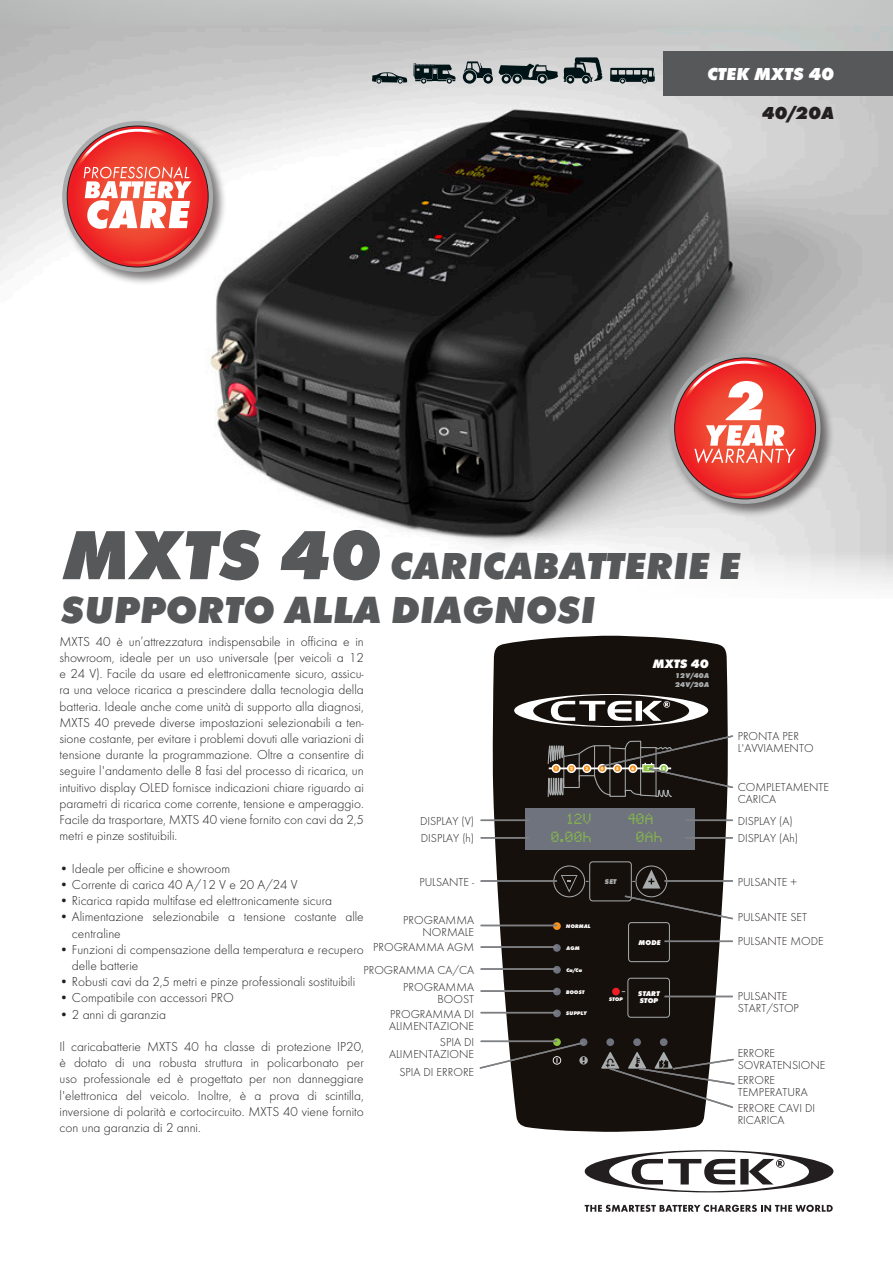
<style>
.page{position:relative;width:893px;height:1263px;background:#fff}
.page>*{position:absolute;margin:0;border:0;box-sizing:border-box;transform-origin:0 0}
.Headline{font:italic 700 expanded 39px/43.5px "Futura";color:#57585a}
.t1{font:italic 700 expanded 18px "Futura";color:#fff}
.t2{font:italic 700 expanded 18px "Futura";color:#231f20}
.body_dot_list{font:300 13.5px/16.2px "Futura";color:#231f20;text-align:justify}
.t3{font:italic 700 expanded 12.75px "Futura";color:#fff}
.body__num_list{font:300 12px/12px "Futura";color:#231f20}
.body__num_list-2{font:12px "Erbos Draco 1 st Open NBP";letter-spacing:-.1em;color:#8bc63e;scale:.96 1}
.t4{font:italic 700 expanded 7.2px/8.7px "Futura";color:#a8acad}
.t5{font:italic 700 expanded 7.2px "Futura";color:#fff}
.t6{font:italic 700 expanded 5.4px "Futura";color:#fff}
.t7{font:700 4.35px "Futura";color:#fff}
.s1{font-size:72px}
</style>
<div class="page">
<img style="left:0;top:25px;width:893px;height:562px">
<svg style="left:493px;top:636px;width:235px;height:496px;fill:#16100c"></svg>
<div style="left:660px;top:1038px;width:8px;height:8px;background:#6e737e;border-radius:50%"></div>
<div style="left:633px;top:1038px;width:8px;height:8px;background:#6e737e;border-radius:50%"></div>
<div style="left:606px;top:1038px;width:8px;height:8px;background:#6e737e;border-radius:50%"></div>
<div style="left:580px;top:1038px;width:7px;height:8px;background:#6e737e;border-radius:50%"></div>
<svg style="left:553px;top:1038px;width:8px;height:8px"></svg>
<div style="left:628px;top:922px;width:42px;height:40px;border:1px solid #a8acad;border-radius:3px"></div>
<div style="left:627px;top:978px;width:43px;height:40px;border:1px solid #a8acad;border-radius:3px"></div>
<div style="left:612px;top:988px;width:8px;height:7px;background:#ee1d23;border-radius:50%"></div>
<div style="left:553px;top:1009px;width:8px;height:8px;background:#6e737e;border-radius:50%"></div>
<div style="left:553px;top:988px;width:8px;height:7px;background:#6e737e;border-radius:50%"></div>
<div style="left:553px;top:966px;width:8px;height:7px;background:#6e737e;border-radius:50%"></div>
<div style="left:553px;top:944px;width:8px;height:8px;background:#6e737e;border-radius:50%"></div>
<svg style="left:553px;top:922px;width:8px;height:8px"></svg>
<div style="left:553px;top:865px;width:32px;height:32px;border:1px solid #a8acad;border-radius:50%"></div>
<div style="left:589px;top:861px;width:43px;height:40px;border:1px solid #a8acad;border-radius:3px"></div>
<div style="left:635px;top:865px;width:32px;height:32px;border:1px solid #a8acad;border-radius:50%"></div>
<svg style="left:561px;top:875px;width:17px;height:17px"></svg>
<svg style="left:642px;top:869px;width:18px;height:19px"></svg>
<div style="left:525px;top:808px;width:170px;height:41px;background:#6e737e"></div>
<div style="left:668px;top:351px;width:166px;height:167px;background:#231f20;opacity:.6"></div>
<svg style="left:668px;top:351px;width:153px;height:155px"></svg>
<div style="left:60px;top:119px;width:167px;height:167px;background:#231f20;opacity:.6"></div>
<svg style="left:60px;top:119px;width:154px;height:155px"></svg>
<div style="left:663px;top:51px;width:230px;height:45px;background:#57585a"></div>
<svg style="left:463px;top:61px;width:30px;height:23px"></svg>
<svg style="left:372px;top:72px;width:35px;height:12px"></svg>
<svg style="left:610px;top:68px;width:45px;height:16px"></svg>
<svg style="left:499px;top:57px;width:103px;height:27px"></svg>
<svg style="left:413px;top:63px;width:43px;height:21px"></svg>
<svg style="left:585px;top:1150px;width:248px;height:42px"></svg>
<svg style="left:585px;top:1205px;width:248px;height:7px"></svg>
<hr style="left:665px;top:940px;width:67px;height:2px;background:#7e8083">
<hr style="left:665px;top:880px;width:67px;height:2px;background:#7e8083">
<hr style="left:481px;top:880px;width:75px;height:2px;background:#7e8083">
<hr style="left:481px;top:837px;width:47px;height:1px;background:#7e8083">
<hr style="left:685px;top:837px;width:47px;height:1px;background:#7e8083">
<hr style="left:481px;top:819px;width:47px;height:2px;background:#7e8083">
<hr style="left:685px;top:819px;width:47px;height:2px;background:#7e8083">
<hr style="left:481px;top:925px;width:75px;height:1px;background:#7e8083">
<hr style="left:481px;top:946px;width:75px;height:2px;background:#7e8083">
<hr style="left:481px;top:968px;width:75px;height:2px;background:#7e8083">
<hr style="left:481px;top:990px;width:75px;height:2px;background:#7e8083">
<hr style="left:481px;top:1012px;width:75px;height:1px;background:#7e8083">
<hr style="left:481px;top:1040px;width:75px;height:2px;background:#7e8083">
<svg style="left:479px;top:1041px;width:109px;height:29px"></svg>
<svg style="left:624px;top:894px;width:109px;height:26px"></svg>
<svg style="left:601px;top:1052px;width:134px;height:57px"></svg>
<svg style="left:514px;top:657px;width:219px;height:141px"></svg>
<hr style="left:665px;top:996px;width:67px;height:1px;background:#7e8083">
<p class="t1" style="left:707px;top:63px;width:128px">CTEK MXTS 40</p>
<p class="t2" style="left:761px;top:102px;width:74px">40/20A</p>
<p class="Headline" style="left:60px;top:544px;width:681px"><span class="s1">MXTS 40</span> CARICABATTERIE E<br>SUPPORTO ALLA DIAGNOSI</p>
<p class="body_dot_list" style="left:60px;top:633px;width:306px">MXTS 40 è un’attrezzatura indispensabile in officina e in showroom, ideale per un uso universale (per veicoli a 12 e 24 V). Facile da usare ed elettronicamente sicuro, assicu&shy;ra una veloce ricarica a prescindere dalla tecnologia della batteria. Ideale anche come unità di supporto alla diagnosi, MXTS 40 prevede diverse impostazioni selezionabili a ten&shy;sione costante, per evitare i problemi dovuti alle variazioni di tensione durante la programmazione. Oltre a consentire di seguire l'andamento delle 8 fasi del processo di ricarica, un intuitivo display OLED fornisce indicazioni chiare riguardo ai parametri di ricarica come corrente, tensione e amperaggio.<br>Facile da trasportare, MXTS 40 viene fornito con cavi da 2,5 metri e pinze sostituibili.</p>
<p class="body_dot_list" style="left:60px;top:860px;width:172px">• Ideale per officine e showroom</p>
<p class="body_dot_list" style="left:60px;top:876px;width:240px">• Corrente di carica 40 A/12 V e 20 A/24 V</p>
<p class="body_dot_list" style="left:60px;top:893px;width:274px">• Ricarica rapida multifase ed elettronicamente sicura</p>
<p class="body_dot_list" style="left:72px;top:909px;width:293px;text-indent:-12px">• Alimentazione selezionabile a tensione costante alle centraline</p>
<p class="body_dot_list" style="left:72px;top:941px;width:293px;text-indent:-12px">• Funzioni di compensazione della temperatura e recupero delle batterie</p>
<p class="body_dot_list" style="left:60px;top:974px;width:297px">• Robusti cavi da 2,5 metri e pinze professionali sostituibili</p>
<p class="body_dot_list" style="left:60px;top:990px;width:176px">• Compatibile con accessori PRO</p>
<p class="body_dot_list" style="left:60px;top:1006px;width:108px">• 2 anni di garanzia</p>
<p class="body_dot_list" style="left:60px;top:1038px;width:306px">Il caricabatterie MXTS 40 ha classe di protezione IP20, è dotato di una robusta struttura in policarbonato per uso professionale ed è progettato per non danneggiare l'elettronica del veicolo. Inoltre, è a prova di scintilla, inversione di polarità e cortocircuito. MXTS 40 viene fornito con una garanzia di 2 anni.</p>
<p class="t3" style="left:652px;top:656px;width:58px">MXTS 40</p>
<p class="t4" style="left:675px;top:671px;width:36px">12V/40A<br>24V/20A</p>
<p class="body__num_list" style="left:738px;top:730px;width:77px">PRONTA PER<br>L'AVVIAMENTO</p>
<p class="t7" style="left:555px;top:766px;width:4px">1</p>
<p class="t7" style="left:570px;top:766px;width:4px">2</p>
<p class="t7" style="left:586px;top:766px;width:4px">3</p>
<p class="t7" style="left:601px;top:766px;width:4px">4</p>
<p class="t7" style="left:616px;top:766px;width:4px">5</p>
<p class="t7" style="left:632px;top:766px;width:4px">6</p>
<p class="t7" style="left:647px;top:766px;width:4px">7</p>
<p class="t7" style="left:662px;top:766px;width:4px">8</p>
<p class="body__num_list" style="left:738px;top:781px;width:93px">COMPLETAMENTE<br>CARICA</p>
<p class="body__num_list-2" style="left:567px;top:813px;width:30px">12V</p>
<p class="body__num_list-2" style="left:628px;top:813px;width:30px">40A</p>
<p class="body__num_list-2" style="left:637px;top:830px;width:31px">0Ah</p>
<p class="body__num_list" style="left:420px;top:815px;width:56px">DISPLAY (V)</p>
<p class="body__num_list" style="left:421px;top:832px;width:55px">DISPLAY (h)</p>
<p class="body__num_list" style="left:738px;top:815px;width:56px">DISPLAY (A)</p>
<p class="body__num_list" style="left:738px;top:832px;width:62px">DISPLAY (Ah)</p>
<p class="body__num_list-2" style="left:551px;top:830px;width:45px">0.00h</p>
<p class="body__num_list" style="left:419px;top:876px;width:56px">PULSANTE -</p>
<p class="body__num_list" style="left:738px;top:876px;width:61px">PULSANTE +</p>
<p class="t4" style="left:605px;top:877px;width:13px">SET</p>
<p class="body__num_list" style="left:738px;top:911px;width:71px">PULSANTE SET</p>
<p class="body__num_list" style="left:403px;top:914px;width:72px;text-align:right">PROGRAMMA<br>NORMALE</p>
<p class="body__num_list" style="left:373px;top:941px;width:102px">PROGRAMMA AGM</p>
<p class="t6" style="left:566px;top:923px;width:26px">NORMAL</p>
<p class="body__num_list" style="left:738px;top:935px;width:88px">PULSANTE MODE</p>
<p class="t5" style="left:638px;top:938px;width:24px">MODE</p>
<p class="t6" style="left:566px;top:945px;width:15px">AGM</p>
<p class="body__num_list" style="left:363px;top:964px;width:112px">PROGRAMMA CA/CA</p>
<p class="body__num_list" style="left:403px;top:981px;width:72px;text-align:right">PROGRAMMA<br>BOOST</p>
<p class="body__num_list" style="left:389px;top:1008px;width:87px">PROGRAMMA DI<br>ALIMENTAZIONE</p>
<p class="t6" style="left:566px;top:966px;width:17px">Ca/Ca</p>
<p class="t6" style="left:566px;top:988px;width:20px">BOOST</p>
<p class="t5" style="left:638px;top:990px;width:23px">START</p>
<p class="body__num_list" style="left:738px;top:990px;width:63px">PULSANTE<br>START/STOP</p>
<p class="t6" style="left:609px;top:996px;width:15px">STOP</p>
<p class="t5" style="left:639px;top:996px;width:20px">STOP</p>
<p class="t6" style="left:566px;top:1010px;width:22px">SUPPLY</p>
<p class="body__num_list" style="left:389px;top:1036px;width:87px;text-align:right">SPIA DI<br>ALIMENTAZIONE</p>
<p class="body__num_list" style="left:399px;top:1066px;width:76px">SPIA DI ERRORE</p>
<p class="body__num_list" style="left:738px;top:1047px;width:89px">ERRORE<br>SOVRATENSIONE</p>
<p class="body__num_list" style="left:738px;top:1102px;width:79px">ERRORE CAVI DI<br>RICARICA</p>
<p class="body__num_list" style="left:738px;top:1074px;width:71px">ERRORE<br>TEMPERATURA</p>
</div>
